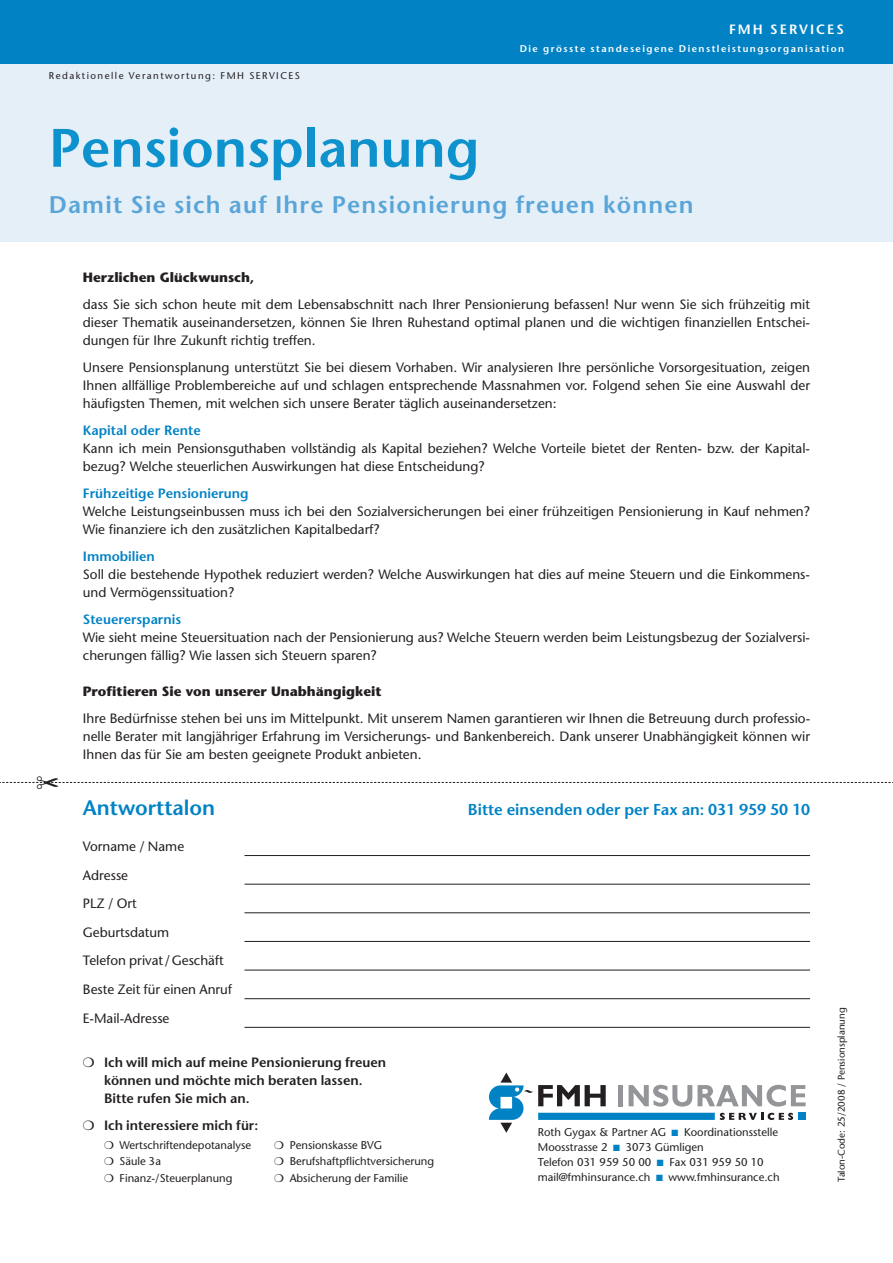
<style>
.page{position:relative;width:893px;height:1263px;background:#fff}
.page>*{position:absolute;margin:0;border:0;box-sizing:border-box;transform-origin:0 0}
.t1{font:600 54px "Stone Sans";color:#0e92ce}
.t2{font:600 24px "Stone Sans";letter-spacing:.05em;color:#59a5d8}
.t3{font:600 21px "Stone Sans";color:#0082c5}
.t4{font:600 15.75px "Stone Sans";color:#0082c5}
.t5{font:13.5px/18px "Stone Sans";color:#231f20}
.t6{font:600 13.5px/18px "Stone Sans";color:#231f20}
.t7{font:600 13.5px "Stone Sans";color:#0082c5}
.t8{font:700 13.5px "Stone Sans";color:#231f20}
.t9{font:600 13.5px "Stone Sans";letter-spacing:.15em;color:#fff}
.t10{font:11.25px/15px "Stone Sans";color:#231f20}
.t11{font:600 9.75px "Stone Sans";letter-spacing:.15em;color:#fff}
.t12{font:9.75px "Stone Sans";letter-spacing:.15em;color:#231f20}
.t13{font:9.75px "Stone Sans";color:#231f20}
.s1{color:#0082c5}
</style>
<div class="page">
<div style="left:0;top:60px;width:893px;height:182px;background:#e4eff8"></div>
<div style="left:0;top:0;width:893px;height:64px;background:#0082c5"></div>
<hr style="left:244px;top:855px;width:566px;height:1px;background:#231f20">
<hr style="left:244px;top:884px;width:566px;height:1px;background:#231f20">
<hr style="left:244px;top:912px;width:566px;height:1px;background:#231f20">
<hr style="left:244px;top:941px;width:566px;height:1px;background:#231f20">
<hr style="left:244px;top:970px;width:566px;height:1px;background:#231f20">
<hr style="left:244px;top:998px;width:566px;height:1px;background:#231f20">
<hr style="left:244px;top:1027px;width:566px;height:1px;background:#231f20">
<svg style="left:489px;top:1072px;width:317px;height:61px"></svg>
<div style="left:798px;top:1113px;width:8px;height:7px;background:#0082c5"></div>
<svg style="left:0;top:782px;width:893px;height:1px"></svg>
<p class="t12" style="left:49px;top:72px;width:252px">Redaktionelle Verantwortung: FMH SERVICES</p>
<p class="t9" style="left:729px;top:24px;width:117px">FMH SERVICES</p>
<p class="t11" style="left:520px;top:45px;width:326px">Die grösste standeseigene Dienstleistungsorganisation</p>
<h1 class="t1" style="left:49px;top:127px;width:432px">Pensionsplanung</h1>
<h2 class="t2" style="left:49px;top:196px;width:646px">Damit Sie sich auf Ihre Pensionierung freuen können</h2>
<p class="t8" style="left:83px;top:272px;width:173px">Herzlichen Glückwunsch,</p>
<p class="t5" style="left:83px;top:297px;width:729px;text-align:justify">dass Sie sich schon heute mit dem Lebensabschnitt nach Ihrer Pensionierung befassen! Nur wenn Sie sich frühzeitig mit dieser Thematik auseinandersetzen, können Sie Ihren Ruhestand optimal planen und die wichtigen finanziellen Entschei&shy;dungen für Ihre Zukunft richtig treffen.</p>
<p class="t5" style="left:83px;top:360px;width:729px;text-align:justify">Unsere Pensionsplanung unterstützt Sie bei diesem Vorhaben. Wir analysieren Ihre persönliche Vorsor gesituation, zeigen Ihnen allfällige Problembereiche auf und schlagen entsprechende Massnahmen vor. Folgend sehen Sie eine Auswahl der häufigsten Themen, mit welchen sich unsere Berater täglich auseinandersetzen:</p>
<p class="t7" style="left:83px;top:425px;width:119px">Kapital oder Rente</p>
<p class="t5" style="left:83px;top:441px;width:729px">Kann ich mein Pensionsguthaben vollständig als Kapital beziehen? Welche Vorteile bietet der Renten- bzw. der Kapital - bezug? Welche steuerlichen Auswirkungen hat diese Entscheidung?</p>
<p class="t7" style="left:83px;top:488px;width:167px">Frühzeitige Pensionierung</p>
<p class="t5" style="left:83px;top:504px;width:729px">Welche Leistungseinbussen muss ich bei den Sozialversicherungen bei einer frühzeitigen Pensionierung in Kauf nehmen?<br>Wie finanziere ich den zusätzlichen Kapitalbedarf?</p>
<p class="t7" style="left:83px;top:551px;width:73px">Immobilien</p>
<p class="t5" style="left:83px;top:567px;width:729px">Soll die bestehende Hypothek reduziert werden? Welche Auswirkungen hat dies auf meine Steuern und die Einkommens&shy;und Vermögenssituation?</p>
<p class="t7" style="left:83px;top:614px;width:100px">Steuerersparnis</p>
<p class="t5" style="left:83px;top:630px;width:729px">Wie sieht meine Steuersituation nach der Pensionierung aus? Welche Steuern werden beim Leistungs bezug der Sozialversi&shy;cherungen fällig? Wie lassen sich Steuern sparen?</p>
<p class="t8" style="left:83px;top:686px;width:300px">Profitieren Sie von unserer Unabhängigkeit</p>
<p class="t5" style="left:83px;top:711px;width:729px;text-align:justify">Ihre Bedürfnisse stehen bei uns im Mittelpunkt. Mit unserem Namen garantieren wir Ihnen die Betreuung durch professio&shy;nelle Berater mit langjähriger Erfahrung im Versicherungs- und Bankenbereich. Dank unserer Unabhängigkeit können wir Ihnen das für Sie am besten geeignete Produkt anbieten.</p>
<h3 class="t3" style="left:83px;top:799px;width:134px">Antworttalon</h3>
<p class="t4" style="left:468px;top:803px;width:344px">Bitte einsenden oder per Fax an: 031 959 50 10</p>
<p class="t5" style="left:83px;top:833px;width:151px;line-height:28.7px">Vorname / Name<br>Adresse<br>PLZ / Ort<br>Geburtsdatum<br>Telefon privat/Geschäft<br>Beste Zeit für einen Anruf<br>E-Mail-Adresse</p>
<p class="t6" style="left:104px;top:1055px;width:284px;text-indent:-21px">❍ Ich will mich auf meine Pensionierung freuen können und möchte mich beraten lassen.<br>Bitte rufen Sie mich an.</p>
<p class="t6" style="left:83px;top:1118px;width:177px">❍ Ich interessiere mich für:</p>
<p class="t10" style="left:104px;top:1138px;width:148px">❍ Wertschriftendepotanalyse</p>
<p class="t10" style="left:274px;top:1138px;width:109px">❍ Pensionskasse BVG</p>
<p class="t10" style="left:104px;top:1155px;width:59px">❍ Säule 3a</p>
<p class="t10" style="left:274px;top:1155px;width:161px">❍ Berufshaftpflichtversicherung</p>
<p class="t10" style="left:104px;top:1171px;width:130px">❍ Finanz-/Steuerplanung</p>
<p class="t10" style="left:274px;top:1171px;width:135px">❍ Absicherung der Familie</p>
<p class="t10" style="left:538px;top:1126px;width:243px">Roth Gygax &amp; Partner AG <span class="s1">■</span> Koordinationsstelle Moosstrasse 2 <span class="s1">■</span> 3073 Gümligen<br>Telefon 031 959 50 00 <span class="s1">■</span> Fax 031 959 50 10 mail@fmhinsurance.ch <span class="s1">■</span> www.fmhinsurance.ch</p>
<p class="t13" style="left:838px;top:1182px;width:176px;rotate:-90deg">Talon-Code: 25/2008 / Pensionsplanung</p>
</div>
